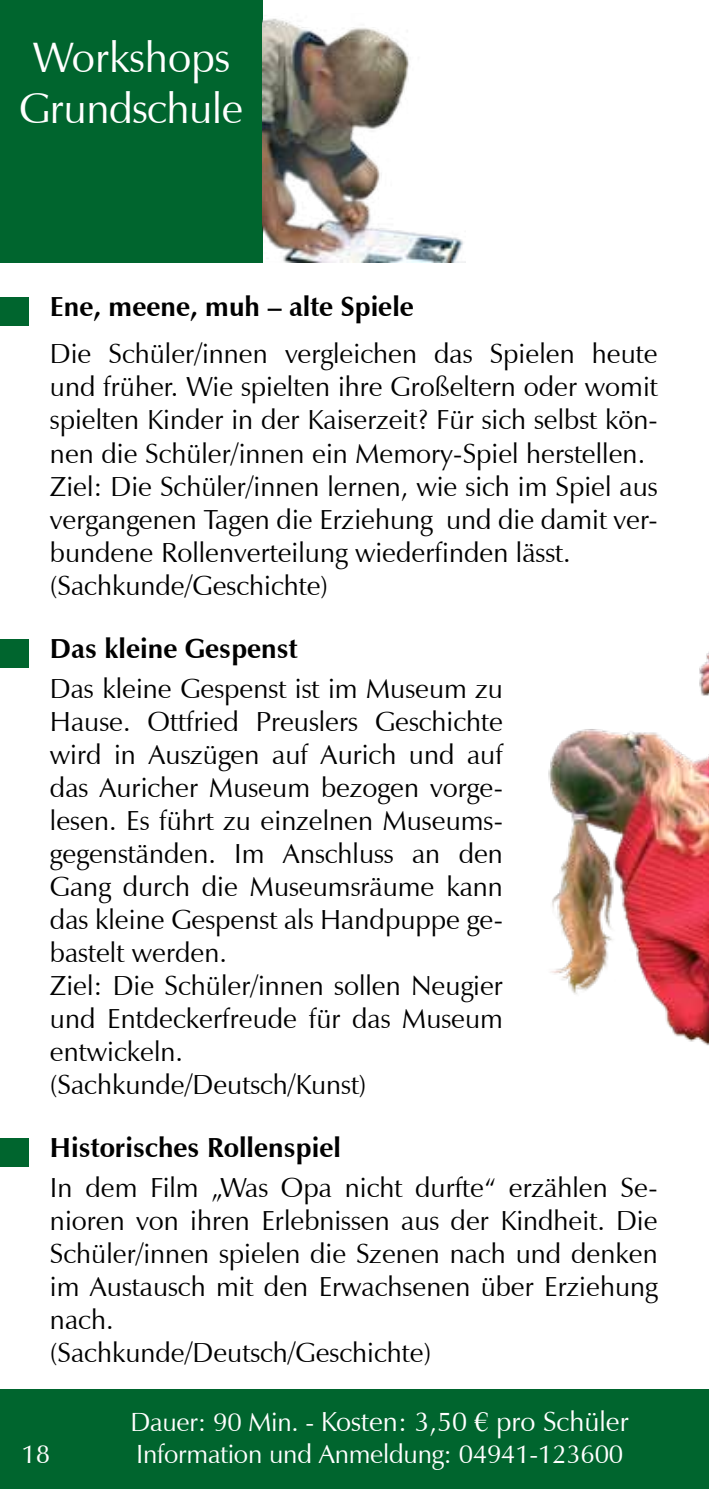
<style>
.page{position:relative;width:709px;height:1489px;background:#fff}
.page>*{position:absolute;margin:0;border:0;box-sizing:border-box;transform-origin:0 0}
.t1{font:42.5px/51px "Zapf Humanist 601 BT";letter-spacing:-.01em;color:#fff;text-align:center}
.t2{font:27.5px/33px "Zapf Humanist 601 BT";color:#000}
.t3{font:700 27.5px "Zapf Humanist 601 BT";color:#000}
.t4{font:27.5px "Zapf Humanist 601 BT";color:#fff}
.t5{font:26.25px "Zapf Humanist 601 BT";letter-spacing:-.01em;color:#fff}
.s1{font-size:26.25px}
.s2{font-family:"Times New Roman"}
</style>
<div class="page">
<div style="left:0;top:1389px;width:709px;height:99px;background:#00652e"></div>
<div style="left:0;top:0;width:262px;height:262px;background:#00652e"></div>
<div style="left:0;top:298px;width:28px;height:28px;background:#00652e"></div>
<div style="left:0;top:639px;width:28px;height:28px;background:#00652e"></div>
<div style="left:0;top:1137px;width:28px;height:29px;background:#00652e"></div>
<img style="left:262px;top:14px;width:203px;height:248px">
<img style="left:548px;top:652px;width:161px;height:394px">
<h1 class="t1" style="left:19px;top:32px;width:225px">Workshops<br>Grundschule</h1>
<p class="t3" style="left:50px;top:290px;width:365px">Ene, meene, muh – alte Spiele</p>
<p class="t2" style="left:50px;top:337px;width:609px">Die Schüler/innen vergleichen das Spielen heute und früher. Wie spielten ihre Großeltern oder womit spielten Kinder in der Kaiserzeit? Für sich selbst kön&shy;nen die Schüler/innen ein Memory-Spiel herstellen.<br>Ziel: Die Schüler/innen lernen, wie sich im Spiel aus vergangenen Tagen die Erziehung und die damit ver&shy;bundene Rollenverteilung wiederfinden lässt. (Sachkunde/Geschichte)</p>
<p class="t3" style="left:50px;top:631px;width:249px">Das kleine Gespenst</p>
<p class="t2" style="left:50px;top:671px;width:454px">Das kleine Gespenst ist im Museum zu<br>Hause. Ottfried Preuslers Geschichte wird in Auszügen auf Aurich und auf das Auricher Museum bezogen vorge&shy;lesen. Es führt zu einzelnen Museums&shy;gegenständen. Im Anschluss an den<br>Gang durch die Museumsräume kann das kleine Gespenst als Handpuppe ge&shy;bastelt werden.<br>Ziel: Die Schüler/innen sollen Neugier und Entdeckerfreude für das Museum entwickeln. (Sachkunde/Deutsch/Kunst)</p>
<p class="t3" style="left:50px;top:1130px;width:292px">Historisches Rollenspiel</p>
<p class="t2" style="left:50px;top:1170px;width:609px">In dem Film „Was Opa nicht durfte“ erzählen Se&shy;nioren von ihren Erlebnissen aus der Kindheit. Die Schüler/innen spielen die Szenen nach und denken im Austausch mit den Erwachsenen über Erziehung nach.<br>(Sachkunde/Deutsch/Geschichte)</p>
<p class="t5" style="left:22px;top:1437px;width:30px">18</p>
<p class="t4" style="left:130px;top:1404px;width:500px"><span class="s1">Dauer: 90 Min. -</span> Kosten: 3,50 <span class="s2">€</span> pro Schüler</p>
<p class="t5" style="left:136px;top:1436px;width:488px">Information und Anmeldung: 04941-123600</p>
</div>
